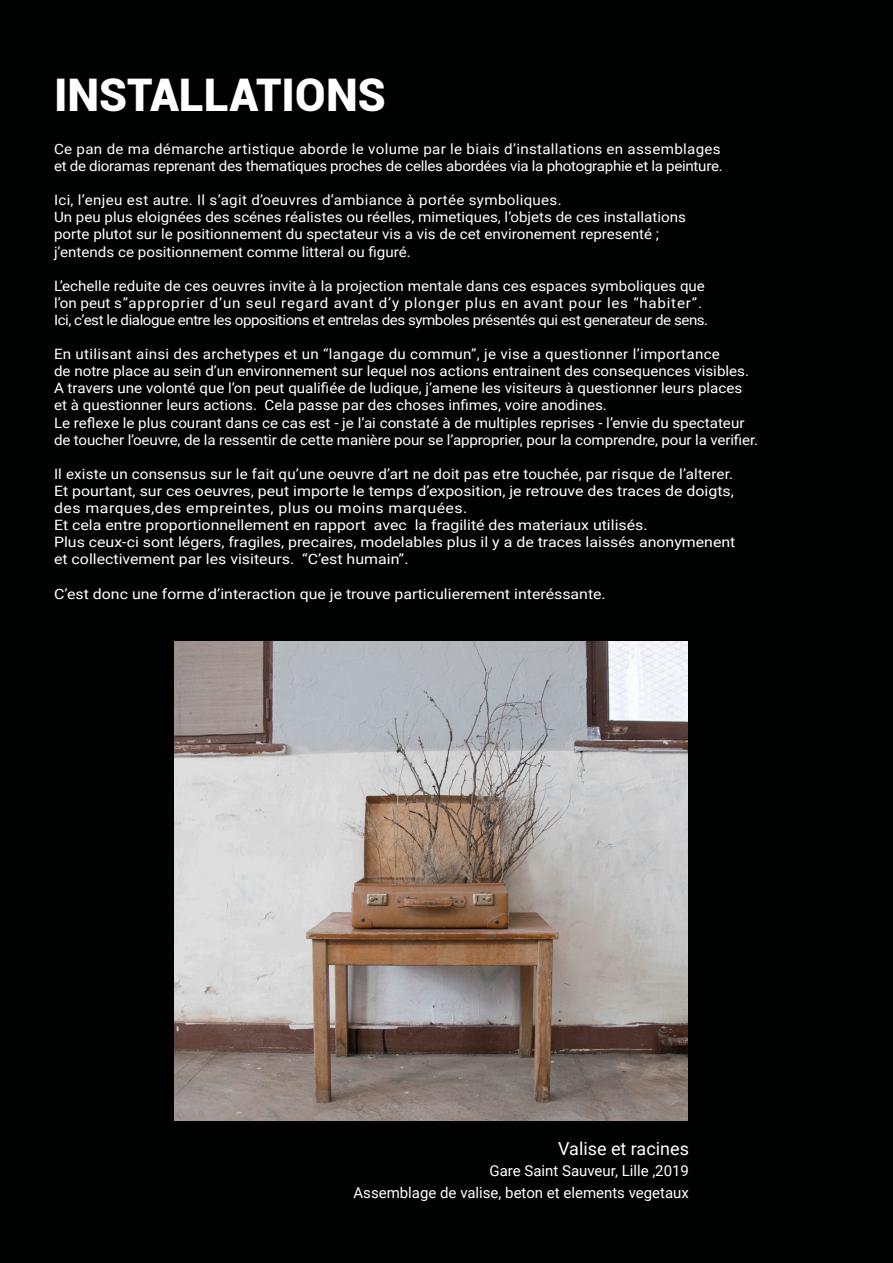
<style>
.page{position:relative;width:893px;height:1263px;background:#000101}
.page>*{position:absolute;margin:0;border:0;box-sizing:border-box;transform-origin:0 0}
.t1{font:900 45px "Roboto";color:#fff}
.t2{font:18px "Roboto";color:#fff}
.t3{font:15px "Roboto";color:#fff}
.t4{font:14.25px "Roboto";color:#fff;scale:1.06 1}
.t5{font:14.25px "Roboto";color:#fff;scale:1.12 1}
.t6{font:14.25px "Roboto";letter-spacing:.02em;color:#fff;scale:1.06 1}
.t7{font:14.25px "Roboto";letter-spacing:-.03em;color:#fff;scale:1.06 1}
.t8{font:14.25px "Roboto";letter-spacing:-.02em;color:#fff;scale:1.06 1}
.t9{font:14.25px "Roboto";letter-spacing:.05em;color:#fff;scale:1.06 1}
.t10{font:14.25px "Roboto";letter-spacing:.03em;color:#fff;scale:1.12 1}
</style>
<div class="page">
<img style="left:175px;top:641px;width:513px;height:479px">
<p class="t1" style="left:54px;top:63px;width:333px">INSTALLATIONS</p>
<p class="t6" style="left:54px;top:139px;width:630px">Ce pan de ma démarche artistique aborde le volume par le biais d’installations en assemblages</p>
<p class="t8" style="left:54px;top:156px;width:632px">et de dioramas reprenant des thematiques proches de celles abordées via la photographie et la peinture.</p>
<p class="t6" style="left:54px;top:190px;width:480px">Ici, l’enjeu est autre. Il s’agit d’oeuvres d’ambiance à portée symboliques.</p>
<p class="t4" style="left:54px;top:207px;width:598px">Un peu plus eloignées des scénes réalistes ou réelles, mimetiques, l’objets de ces installations</p>
<p class="t4" style="left:54px;top:224px;width:572px">porte plutot sur le positionnement du spectateur vis a vis de cet environement representé ;</p>
<p class="t4" style="left:54px;top:241px;width:338px">j’entends ce positionnement comme litteral ou figuré.</p>
<p class="t4" style="left:54px;top:276px;width:616px">L’echelle reduite de ces oeuvres invite à la projection mentale dans ces espaces symboliques que</p>
<p class="t9" style="left:54px;top:293px;width:613px">l’on peut s”approprier d’un seul regard avant d’y plonger plus en avant pour les “habiter”.</p>
<p class="t7" style="left:54px;top:310px;width:619px">Ici, c’est le dialogue entre les oppositions et entrelas des symboles présentés qui est generateur de sens.</p>
<p class="t6" style="left:54px;top:344px;width:630px">En utilisant ainsi des archetypes et un “langage du commun”, je vise a questionner l’importance</p>
<p class="t4" style="left:54px;top:361px;width:657px">de notre place au sein d’un environnement sur lequel nos actions entrainent des consequences visibles.</p>
<p class="t4" style="left:54px;top:378px;width:651px">A travers une volonté que l’on peut qualifiée de ludique, j’amene les visiteurs à questionner leurs places</p>
<p class="t4" style="left:54px;top:395px;width:523px">et à questionner leurs actions. Cela passe par des choses infimes, voire anodines.</p>
<p class="t4" style="left:54px;top:412px;width:653px">Le reflexe le plus courant dans ce cas est - je l’ai constaté à de multiples reprises - l’envie du spectateur</p>
<p class="t4" style="left:54px;top:430px;width:666px">de toucher l’oeuvre, de la ressentir de cette manière pour se l’approprier, pour la comprendre, pour la verifier.</p>
<p class="t4" style="left:54px;top:464px;width:642px">Il existe un consensus sur le fait qu’une oeuvre d’art ne doit pas etre touchée, par risque de l’alterer.</p>
<p class="t5" style="left:54px;top:481px;width:608px">Et pourtant, sur ces oeuvres, peut importe le temps d’exposition, je retrouve des traces de doigts,</p>
<p class="t10" style="left:54px;top:498px;width:371px">des marques,des empreintes, plus ou moins marquées.</p>
<p class="t5" style="left:54px;top:515px;width:531px">Et cela entre proportionnellement en rapport avec la fragilité des materiaux utilisés.</p>
<p class="t5" style="left:54px;top:532px;width:610px">Plus ceux-ci sont légers, fragiles, precaires, modelables plus il y a de traces laissés anonymenent</p>
<p class="t5" style="left:54px;top:549px;width:318px">et collectivement par les visiteurs. “C’est humain”.</p>
<p class="t5" style="left:54px;top:583px;width:494px">C’est donc une forme d’interaction que je trouve particulierement interéssante.</p>
<p class="t2" style="left:558px;top:1136px;width:132px">Valise et racines</p>
<p class="t3" style="left:490px;top:1160px;width:201px">Gare Saint Sauveur, Lille ,2019</p>
<p class="t3" style="left:354px;top:1182px;width:337px">Assemblage de valise, beton et elements vegetaux</p>
</div>
